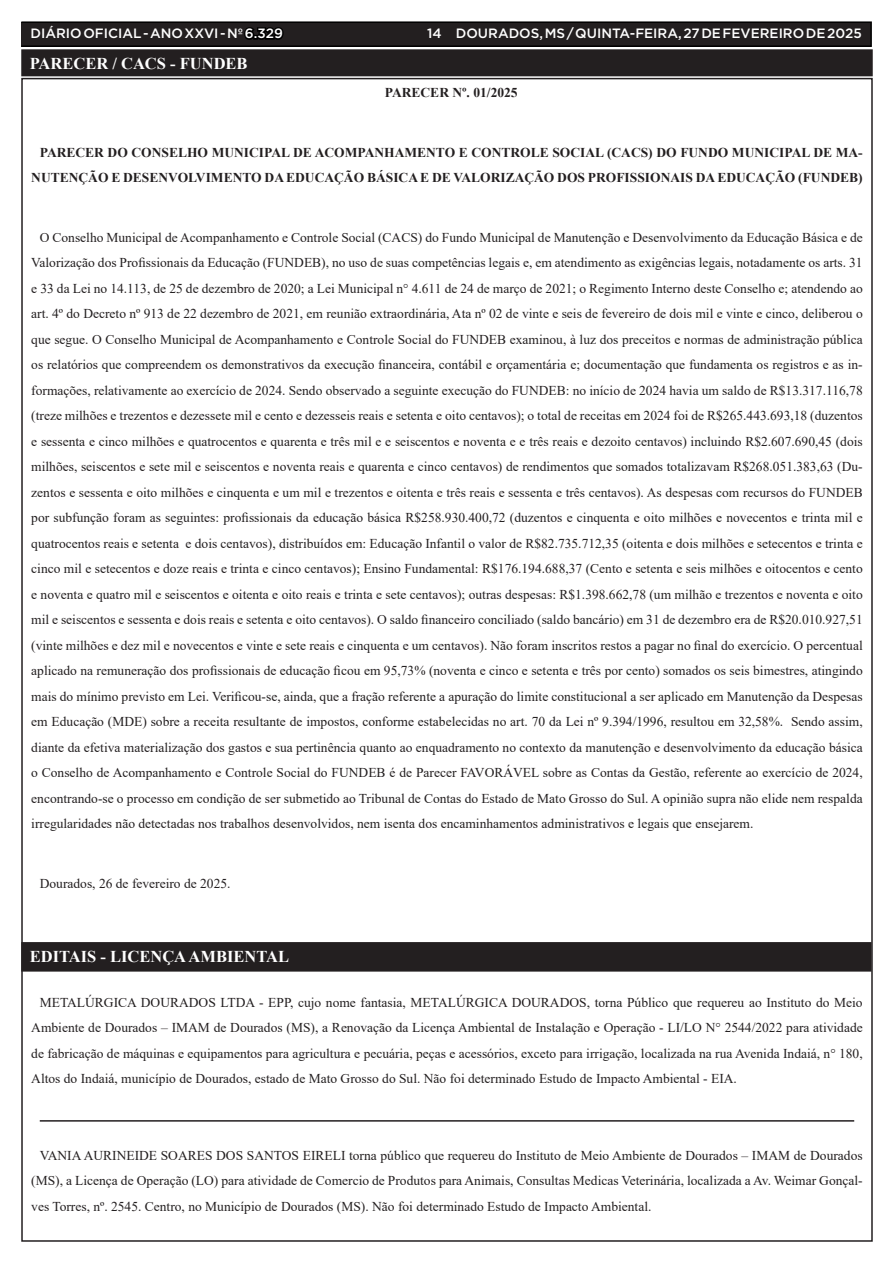
<style>
.page{position:relative;width:893px;height:1263px;background:#fff}
.page>*{position:absolute;margin:0;border:0;box-sizing:border-box;transform-origin:0 0}
.TEXTO{font:700 16.5px "Times New Roman";color:#fff}
.TEXTO-2{font:13.5px/25.5px "Times New Roman";color:#231f20;text-align:justify}
.TEXTO-3{font:700 13.5px/25.5px "Times New Roman";color:#231f20;text-align:right}
.t1{font:500 13.5px "Gotham";color:#fff}
.s1{color:#000}
</style>
<div class="page">
<div style="left:21px;top:22px;width:850px;height:24px;background:#231f20"></div>
<div style="left:21px;top:21px;width:851px;height:26px;border:2px solid #000"></div>
<hr style="left:40px;top:1120px;width:814px;height:1px;background:#231f20">
<div style="left:23px;top:944px;width:846px;height:25px;background:#231f20"></div>
<div style="left:21px;top:942px;width:850px;height:29px;border:4px solid #231f20"></div>
<div style="left:23px;top:51px;width:848px;height:23px;background:#231f20"></div>
<div style="left:21px;top:49px;width:852px;height:27px;border:4px solid #231f20"></div>
<p class="t1" style="left:31px;top:25px;width:254px">DIÁRIO OFICIAL - ANO XXVI - Nº <span class="s1">6.329</span></p>
<p class="t1" style="left:427px;top:25px;width:436px">14 DOURADOS, MS / QUINTA-FEIRA, 27 DE FEVEREIRO DE 2025</p>
<p class="TEXTO" style="left:30px;top:52px;width:219px">PARECER / CACS - FUNDEB</p>
<p class="TEXTO-3" style="left:385px;top:80px;width:134px">PARECER Nº. 01/2025</p>
<p class="TEXTO-3" style="left:31px;top:139px;width:833px">PARECER DO CONSELHO MUNICIPAL DE ACOMPANHAMENTO E CONTROLE SOCIAL (CACS) DO FUNDO MUNICIPAL DE MA-<br>NUTENÇÃO E DESENVOLVIMENTO DA EDUCAÇÃO BÁSICA E DE VALORIZAÇÃO DOS PROFISSIONAIS DA EDUCAÇÃO (FUNDEB)</p>
<p class="TEXTO-2" style="left:31px;top:224px;width:833px;text-indent:9px">O Conselho Municipal de Acompanhamento e Controle Social (CACS) do Fundo Municipal de Manutenção e Desenvolvimento da Educação Básica e de Valorização dos Profissionais da Educação (FUNDEB), no uso de suas competências legais e, em atendimento as exigências legais, notadamente os arts. 31 e 33 da Lei no 14.113, de 25 de dezembro de 2020; a Lei Municipal n° 4.611 de 24 de março de 2021; o Regimento Interno deste Conselho e; atendendo ao art. 4º do Decreto nº 913 de 22 dezembro de 2021, em reunião extraordinária, Ata nº 02 de vinte e seis de fevereiro de dois mil e vinte e cinco, deliberou o que segue. O Conselho Municipal de Acompanhamento e Controle Social do FUNDEB examinou, à luz dos preceitos e normas de administração pública os relatórios que compreendem os demonstrativos da execução financeira, contábil e orçamentária e; documentação que fundamenta os registros e as in&shy;formações, relativamente ao exercício de 2024. Sendo observado a seguinte execução do FUNDEB: no início de 2024 havia um saldo de R$13.317.116,78 (treze milhões e trezentos e dezessete mil e cento e dezesseis reais e setenta e oito centavos); o total de receitas em 2024 foi de R$265.443.693,18 (duzentos e sessenta e cinco milhões e quatrocentos e quarenta e três mil e e seiscentos e noventa e e três reais e dezoito centavos) incluindo R$2.607.690,45 (dois milhões, seiscentos e sete mil e seiscentos e noventa reais e quarenta e cinco centavos) de rendimentos que somados totalizavam R$268.051.383,63 (Du&shy;zentos e sessenta e oito milhões e cinquenta e um mil e trezentos e oitenta e três reais e sessenta e três centavos). As despesas com recursos do FUNDEB por subfunção foram as seguintes: profissionais da educação básica R$258.930.400,72 (duzentos e cinquenta e oito milhões e novecentos e trinta mil e quatrocentos reais e setenta e dois centavos), distribuídos em: Educação Infantil o valor de R$82.735.712,35 (oitenta e dois milhões e setecentos e trinta e cinco mil e setecentos e doze reais e trinta e cinco centavos); Ensino Fundamental: R$176.194.688,37 (Cento e setenta e seis milhões e oitocentos e cento e noventa e quatro mil e seiscentos e oitenta e oito reais e trinta e sete centavos); outras despesas: R$1.398.662,78 (um milhão e trezentos e noventa e oito mil e seiscentos e sessenta e dois reais e setenta e oito centavos). O saldo financeiro conciliado (saldo bancário) em 31 de dezembro era de R$20.010.927,51 (vinte milhões e dez mil e novecentos e vinte e sete reais e cinquenta e um centavos). Não foram inscritos restos a pagar no final do exercício. O percentual aplicado na remuneração dos profissionais de educação ficou em 95,73% (noventa e cinco e setenta e três por cento) somados os seis bimestres, atingindo mais do mínimo previsto em Lei. Verificou-se, ainda, que a fração referente a apuração do limite constitucional a ser aplicado em Manutenção da Despesas em Educação (MDE) sobre a receita resultante de impostos, conforme estabelecidas no art. 70 da Lei nº 9.394/1996, resultou em 32,58%. Sendo assim, diante da efetiva materialização dos gastos e sua pertinência quanto ao enquadramento no contexto da manutenção e desenvolvimento da educação básica o Conselho de Acompanhamento e Controle Social do FUNDEB é de Parecer FAVORÁVEL sobre as Contas da Gestão, referente ao exercício de 2024, encontrando-se o processo em condição de ser submetido ao Tribunal de Contas do Estado de Mato Grosso do Sul. A opinião supra não elide nem respalda irregularidades não detectadas nos trabalhos desenvolvidos, nem isenta dos encaminhamentos administrativos e legais que ensejarem.</p>
<p class="TEXTO-2" style="left:40px;top:870px;width:192px">Dourados, 26 de fevereiro de 2025.</p>
<p class="TEXTO" style="left:30px;top:944px;width:261px">EDITAIS - LICENÇA AMBIENTAL</p>
<p class="TEXTO-2" style="left:31px;top:989px;width:833px;text-indent:9px">METALÚRGICA DOURADOS LTDA - EPP, cujo nome fantasia, METALÚRGICA DOURADOS, torna Público que requereu ao Instituto do Meio Ambiente de Dourados – IMAM de Dourados (MS), a Renovação da Licença Ambiental de Instalação e Operação - LI/LO N° 2544/2022 para atividade de fabricação de máquinas e equipamentos para agricultura e pecuária, peças e acessórios, exceto para irrigação, localizada na rua Avenida Indaiá, n° 180, Altos do Indaiá, município de Dourados, estado de Mato Grosso do Sul. Não foi determinado Estudo de Impacto Ambiental - EIA.</p>
<p class="TEXTO-2" style="left:31px;top:1142px;width:833px;text-indent:9px">VANIA AURINEIDE SOARES DOS SANTOS EIRELI torna público que requereu do Instituto de Meio Ambiente de Dourados – IMAM de Dourados (MS), a Licença de Operação (LO) para atividade de Comercio de Produtos para Animais, Consultas Medicas Veterinária, localizada a Av. Weimar Gonçal&shy;ves Torres, nº. 2545. Centro, no Município de Dourados (MS). Não foi determinado Estudo de Impacto Ambiental.</p>
</div>
